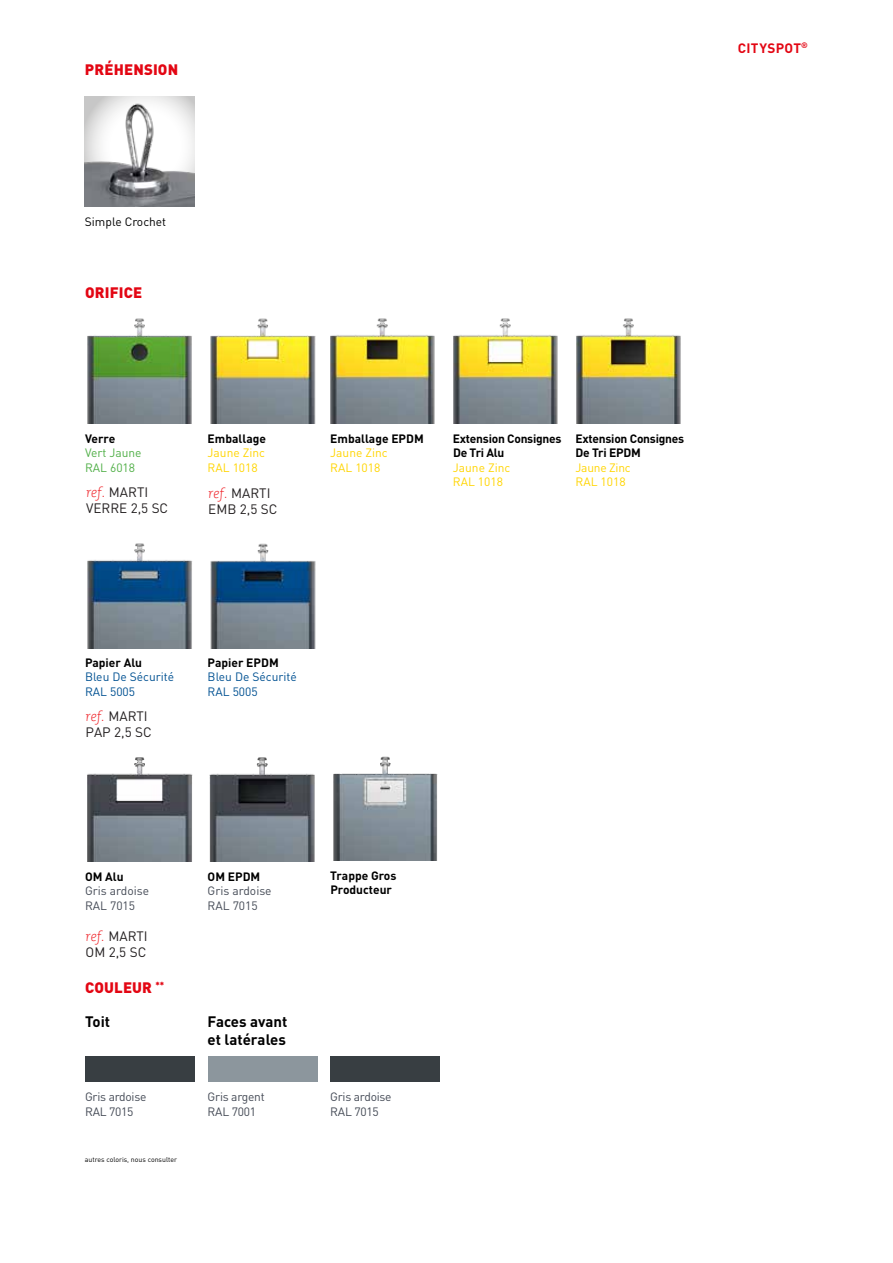
<style>
.page{position:relative;width:893px;height:1263px;background:#fff}
.page>*{position:absolute;margin:0;border:0;box-sizing:border-box;transform-origin:0 0}
.t1{font:900 15px "DIN Pro";letter-spacing:.01em;color:#e30613}
.t2{font:700 15px/18px "DIN Pro";color:#000}
.t3{font:13.5px/15.9px "DIN Pro";color:#231f20}
.t4{font:700 13.5px "DIN Pro";letter-spacing:.025em;color:#e30613}
.t5{font:700 12px/14.4px "DIN Pro";color:#000}
.t6{font:12px/14.4px "DIN Pro";letter-spacing:-.02em;color:#444a55}
.t7{font:700 12px/14.4px "DIN Pro";letter-spacing:-.02em;color:#000}
.t8{font:12px/14.4px "DIN Pro";color:#ffd500}
.t9{font:12px/14.4px "DIN Pro";color:#005192}
.t10{font:12px/14.4px "DIN Pro";color:#444a55}
.t11{font:12px/14.4px "DIN Pro";letter-spacing:-.02em;color:#ffd500}
.t12{font:12px/14.4px "DIN Pro";color:#50af47}
.t13{font:12px "DIN Pro";color:#000}
.t14{font:7.05px "DIN Pro";color:#000}
.s1{font-family:"Caecilia LT Pro 46";font-weight:300;font-style:italic;color:#ee1d23}
</style>
<div class="page">
<img style="left:85px;top:97px;width:110px;height:110px">
<div style="left:85px;top:1056px;width:110px;height:26px;background:#383e42"></div>
<img style="left:210px;top:318px;width:106px;height:105px">
<img style="left:87px;top:318px;width:105px;height:105px">
<img style="left:330px;top:318px;width:105px;height:105px">
<img style="left:453px;top:318px;width:105px;height:105px">
<img style="left:576px;top:318px;width:105px;height:105px">
<img style="left:209px;top:757px;width:106px;height:104px">
<img style="left:87px;top:757px;width:106px;height:104px">
<img style="left:333px;top:756px;width:105px;height:104px">
<img style="left:87px;top:543px;width:105px;height:105px">
<img style="left:210px;top:543px;width:106px;height:105px">
<div style="left:330px;top:1056px;width:110px;height:26px;background:#383e42"></div>
<div style="left:208px;top:1056px;width:109px;height:26px;background:#8c969d"></div>
<p class="t1" style="left:85px;top:60px;width:95px">PRÉHENSION</p>
<p class="t4" style="left:738px;top:39px;width:72px">CITYSPOT<sup>®</sup></p>
<p class="t13" style="left:85px;top:214px;width:83px">Simple Crochet</p>
<p class="t1" style="left:85px;top:282px;width:59px">ORIFICE</p>
<p class="t5" style="left:85px;top:431px;width:32px">Verre</p>
<p class="t12" style="left:85px;top:445px;width:58px">Vert Jaune<br>RAL 6018</p>
<p class="t5" style="left:208px;top:431px;width:60px">Emballage</p>
<p class="t8" style="left:208px;top:445px;width:59px">Jaune Zinc<br>RAL 1018</p>
<p class="t3" style="left:86px;top:483px;width:84px"><span class="s1">ref.</span> MARTI<br>VERRE 2,5 SC</p>
<p class="t3" style="left:208px;top:484px;width:71px"><span class="s1">ref.</span> MARTI<br>EMB 2,5 SC</p>
<p class="t5" style="left:330px;top:431px;width:95px">Emballage EPDM</p>
<p class="t8" style="left:330px;top:445px;width:59px">Jaune Zinc<br>RAL 1018</p>
<p class="t7" style="left:453px;top:431px;width:110px">Extension Consignes<br>De Tri Alu</p>
<p class="t8" style="left:453px;top:460px;width:59px">Jaune Zinc<br>RAL 1018</p>
<p class="t7" style="left:575px;top:431px;width:110px">Extension Consignes<br>De Tri EPDM</p>
<p class="t11" style="left:575px;top:460px;width:57px">Jaune Zinc<br>RAL 1018</p>
<p class="t5" style="left:85px;top:655px;width:59px">Papier Alu</p>
<p class="t9" style="left:85px;top:669px;width:91px">Bleu De Sécurité<br>RAL 5005</p>
<p class="t3" style="left:86px;top:707px;width:68px"><span class="s1">ref.</span> MARTI<br>PAP 2,5 SC</p>
<p class="t5" style="left:208px;top:655px;width:73px">Papier EPDM</p>
<p class="t9" style="left:208px;top:669px;width:91px">Bleu De Sécurité<br>RAL 5005</p>
<p class="t5" style="left:85px;top:869px;width:40px">OM Alu</p>
<p class="t10" style="left:85px;top:883px;width:66px">Gris ardoise<br>RAL 7015</p>
<p class="t3" style="left:86px;top:927px;width:64px"><span class="s1">ref.</span> MARTI<br>OM 2,5 SC</p>
<p class="t1" style="left:85px;top:978px;width:81px">COULEUR <sup>**</sup></p>
<p class="t2" style="left:85px;top:1012px;width:27px">Toit</p>
<p class="t6" style="left:85px;top:1089px;width:63px">Gris ardoise<br>RAL 7015</p>
<p class="t14" style="left:85px;top:1154px;width:94px">autres coloris, nous consulter</p>
<p class="t5" style="left:208px;top:869px;width:54px">OM EPDM</p>
<p class="t10" style="left:208px;top:883px;width:66px">Gris ardoise<br>RAL 7015</p>
<p class="t2" style="left:208px;top:1012px;width:81px">Faces avant et latérales</p>
<p class="t6" style="left:208px;top:1089px;width:58px">Gris argent<br>RAL 7001</p>
<p class="t5" style="left:330px;top:868px;width:68px">Trappe Gros<br>Producteur</p>
<p class="t6" style="left:330px;top:1089px;width:63px">Gris ardoise<br>RAL 7015</p>
</div>
